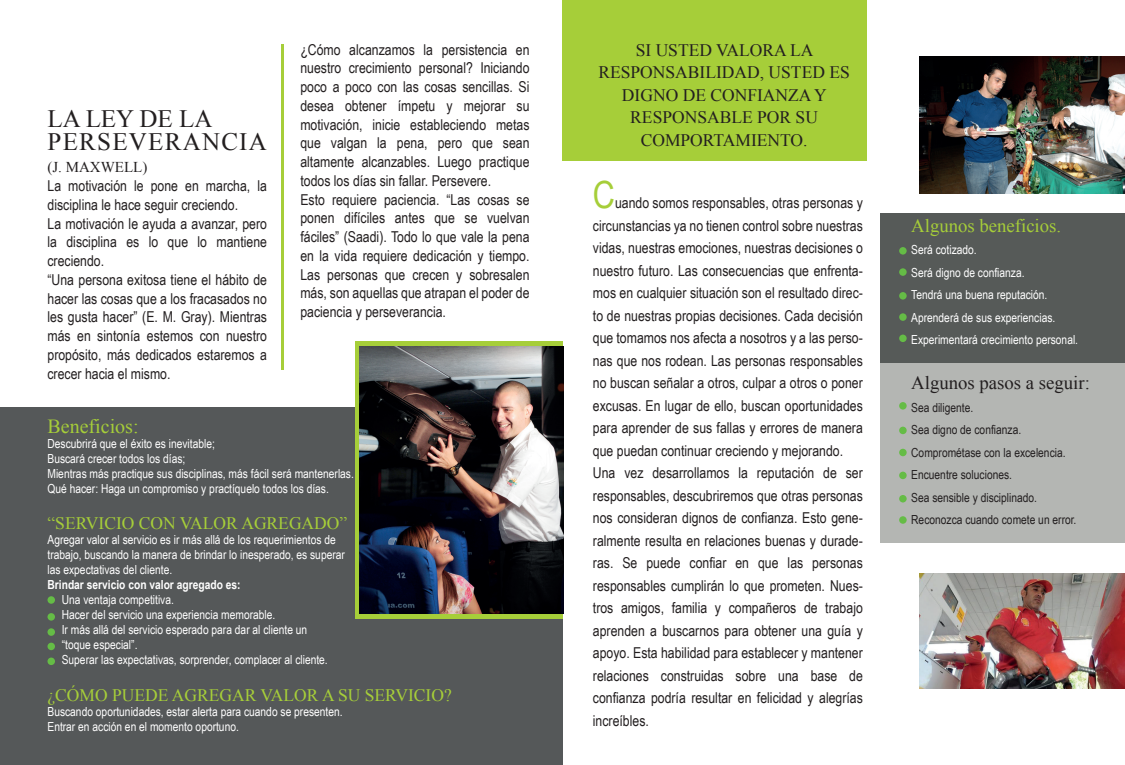
<style>
.page{position:relative;width:1125px;height:765px;background:#fff}
.page>*{position:absolute;margin:0;border:0;box-sizing:border-box;transform-origin:0 0}
.t1{font:37.5px "Arial Narrow";color:#a6ce39}
.t2{font:25px/22.5px "Times New Roman";letter-spacing:.05em;color:#231f20}
.t3{font:20px "Times New Roman";color:#a6ce39}
.t4{font:18.75px "Times New Roman";color:#231f20}
.t5{font:18.75px "Times New Roman";color:#a6ce39}
.t6{font:17.5px/22.5px "Times New Roman";color:#231f20;text-align:center}
.t7{font:17.5px "Times New Roman";color:#a6ce39}
.t8{font:15px/18.8px "Arial Narrow";color:#231f20}
.t9{font:15px "Times New Roman";color:#231f20}
.t10{font:12.5px/15px "Arial Narrow";color:#fff}
.t11{font:12.5px/22.5px "Arial Narrow";color:#231f20}
.t12{font:700 12.5px "Arial Narrow";color:#fff}
</style>
<div class="page">
<div style="left:0;top:407px;width:562px;height:358px;background:#555859"></div>
<div style="left:880px;top:213px;width:245px;height:150px;background:#565a58"></div>
<div style="left:880px;top:363px;width:245px;height:179px;background:#b4b6b3"></div>
<div style="left:562px;top:0;width:305px;height:161px;background:#a6ce39"></div>
<div style="left:355px;top:341px;width:207px;height:278px;background:#a6ce39"></div>
<div style="left:899px;top:247px;width:8px;height:8px;background:#65bc46;border-radius:50%"></div>
<div style="left:899px;top:268px;width:8px;height:8px;background:#65bc46;border-radius:50%"></div>
<div style="left:899px;top:292px;width:8px;height:8px;background:#65bc46;border-radius:50%"></div>
<div style="left:899px;top:313px;width:8px;height:8px;background:#65bc46;border-radius:50%"></div>
<div style="left:899px;top:335px;width:8px;height:7px;background:#65bc46;border-radius:50%"></div>
<div style="left:899px;top:402px;width:8px;height:8px;background:#65bc46;border-radius:50%"></div>
<div style="left:899px;top:427px;width:8px;height:7px;background:#65bc46;border-radius:50%"></div>
<div style="left:899px;top:449px;width:8px;height:7px;background:#65bc46;border-radius:50%"></div>
<div style="left:899px;top:472px;width:8px;height:7px;background:#65bc46;border-radius:50%"></div>
<div style="left:899px;top:495px;width:8px;height:7px;background:#65bc46;border-radius:50%"></div>
<div style="left:899px;top:516px;width:8px;height:8px;background:#65bc46;border-radius:50%"></div>
<hr style="left:281px;top:44px;width:3px;height:326px;background:#a6ce39">
<div style="left:48px;top:596px;width:7px;height:8px;background:#65bc46;border-radius:50%"></div>
<div style="left:48px;top:613px;width:7px;height:8px;background:#65bc46;border-radius:50%"></div>
<div style="left:48px;top:628px;width:7px;height:8px;background:#65bc46;border-radius:50%"></div>
<div style="left:48px;top:643px;width:7px;height:7px;background:#65bc46;border-radius:50%"></div>
<div style="left:48px;top:658px;width:7px;height:7px;background:#65bc46;border-radius:50%"></div>
<img style="left:360px;top:346px;width:204px;height:268px">
<img style="left:920px;top:56px;width:205px;height:138px">
<img style="left:920px;top:574px;width:205px;height:114px">
<h2 class="t2" style="left:48px;top:107px;width:221px">LA LEY DE LA<br>PERSEVERANCIA</h2>
<p class="t9" style="left:48px;top:157px;width:101px">(J. MAXWELL)</p>
<p class="t8" style="left:48px;top:176px;width:221px">La motivación le pone en marcha, la disciplina le hace seguir creciendo.<br>La motivación le ayuda a avanzar, pero la disciplina es lo que lo mantiene creciendo.<br>“Una persona exitosa tiene el hábito de hacer las cosas que a los fracasados no les gusta hacer” (E. M. Gray). Mientras más en sintonía estemos con nuestro propósito, más dedicados estaremos a crecer hacia el mismo.</p>
<p class="t8" style="left:300px;top:39px;width:231px">¿Cómo alcanzamos la persistencia en nuestro crecimiento personal? Iniciando poco a poco con las cosas sencillas. Si desea obtener ímpetu y mejorar su motivación, inicie estableciendo metas que valgan la pena, pero que sean altamente alcanzables. Luego practique todos los días sin fallar. Persevere.<br>Esto requiere paciencia. “Las cosas se ponen difíciles antes que se vuelvan fáciles” (Saadi). Todo lo que vale la pena en la vida requiere dedicación y tiempo.<br>Las personas que crecen y sobresalen más, son aquellas que atrapan el poder de paciencia y perseverancia.</p>
<h3 class="t3" style="left:48px;top:413px;width:93px">Beneficios:</h3>
<p class="t10" style="left:48px;top:436px;width:308px">Descubrirá que el éxito es inevitable;<br>Buscará crecer todos los días;<br>Mientras más practique sus disciplinas, más fácil será mantenerlas.<br>Qué hacer: Haga un compromiso y practíquelo todos los días.</p>
<p class="t7" style="left:48px;top:512px;width:301px">“SERVICIO CON VALOR AGREGADO”</p>
<p class="t10" style="left:48px;top:532px;width:299px">Agregar valor al servicio es ir más allá de los requerimientos de trabajo, buscando la manera de brindar lo inesperado, es superar las expectativas del cliente.</p>
<p class="t12" style="left:48px;top:576px;width:195px">Brindar servicio con valor agregado es:</p>
<p class="t10" style="left:62px;top:592px;width:268px">Una ventaja competitiva.<br>Hacer del servicio una experiencia memorable.<br>Ir más allá del servicio esperado para dar al cliente un “toque especial”.<br>Superar las expectativas, sorprender, complacer al cliente.</p>
<p class="t7" style="left:47px;top:684px;width:406px">¿CÓMO PUEDE AGREGAR VALOR A SU SERVICIO?</p>
<p class="t10" style="left:47px;top:704px;width:297px">Buscando oportunidades, estar alerta para cuando se presenten.<br>Entrar en acción en el momento oportuno.</p>
<p class="t6" style="left:598px;top:39px;width:253px">SI USTED VALORA LA<br>RESPONSABILIDAD, USTED ES<br>DIGNO DE CONFIANZA Y<br>RESPONSABLE POR SU<br>COMPORTAMIENTO.</p>
<h1 class="t1" style="left:593px;top:167px;width:24px">C</h1>
<p class="t8" style="left:593px;top:191px;width:272px;line-height:22.5px;text-indent:22px">uando somos responsables, otras personas y circunstancias ya no tienen control sobre nuestras vidas, nuestras emociones, nuestras decisiones o nuestro futuro. Las consecuencias que enfrenta&shy;mos en cualquier situación son el resultado direc&shy;to de nuestras propias decisiones. Cada decisión que tomamos nos afecta a nosotros y a las perso&shy;nas que nos rodean. Las personas responsables no buscan señalar a otros, culpar a otros o poner excusas. En lugar de ello, buscan oportunidades para aprender de sus fallas y errores de manera que puedan continuar creciendo y mejorando.<br>Una vez desarrollamos la reputación de ser responsables, descubriremos que otras personas nos consideran dignos de confianza. Esto gene&shy;ralmente resulta en relaciones buenas y durade&shy;ras. Se puede confiar en que las personas responsables cumplirán lo que prometen. Nues&shy;tros amigos, familia y compañeros de trabajo aprenden a buscarnos para obtener una guía y apoyo. Esta habilidad para establecer y mantener relaciones construidas sobre una base de confianza podría resultar en felicidad y alegrías increíbles.</p>
<p class="t5" style="left:911px;top:213px;width:151px">Algunos beneficios.</p>
<p class="t10" style="left:911px;top:238px;width:168px;line-height:22.5px">Será cotizado.<br>Será digno de confianza.<br>Tendrá una buena reputación.<br>Aprenderá de sus experiencias.<br>Experimentará crecimiento personal.</p>
<p class="t4" style="left:911px;top:370px;width:180px">Algunos pasos a seguir:</p>
<p class="t11" style="left:911px;top:396px;width:167px">Sea diligente.<br>Sea digno de confianza.<br>Comprométase con la excelencia.<br>Encuentre soluciones.<br>Sea sensible y disciplinado.<br>Reconozca cuando comete un error.</p>
</div>
